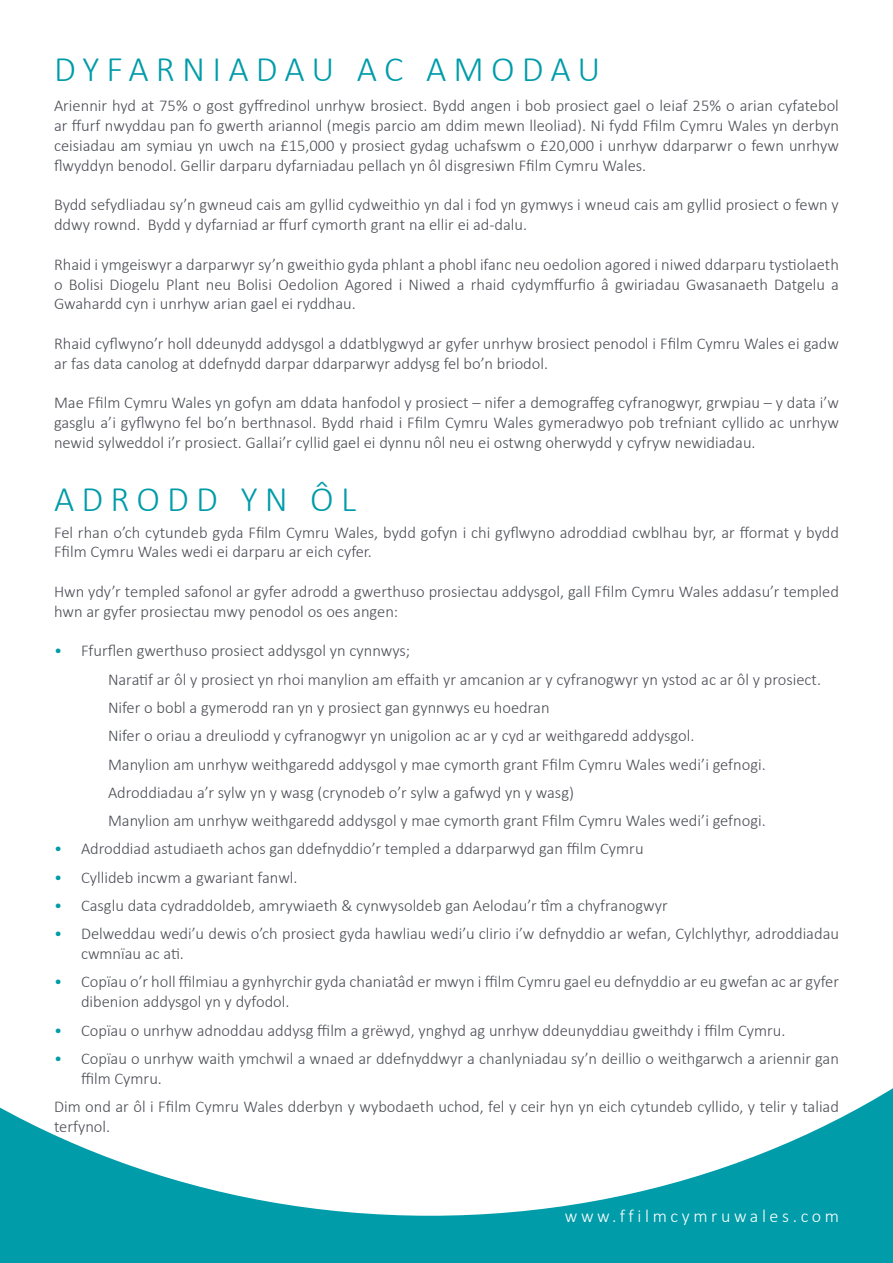
<style>
.page{position:relative;width:893px;height:1263px;background:#009ca9}
.page>*{position:absolute;margin:0;border:0;box-sizing:border-box;transform-origin:0 0}
.t1{font:300 36px "Calibri";letter-spacing:.2em;color:#009ca9}
.t2{font:300 18px "Calibri";letter-spacing:.2em;color:#fff}
.t3{font:300 16.5px/19.8px "Calibri";color:#4c4e55}
.s1{color:#009ca9}
</style>
<div class="page">
<div style="left:0;top:0;width:893px;height:1216px;background:#fff"></div>
<h1 class="t1" style="left:54px;top:47px;width:548px">DYFARNIADAU AC AMODAU</h1>
<p class="t3" style="left:54px;top:96px;width:786px;text-align:justify">Ariennir hyd at 75% o gost gyffredinol unrhyw brosiect. Bydd angen i bob prosiect gael o leiaf 25% o arian cyfatebol ar ffurf nwyddau pan fo gwerth ariannol (megis parcio am ddim mewn lleoliad). Ni fydd Ffilm Cymru Wales yn derbyn ceisiadau am symiau yn uwch na £15,000 y prosiect gydag uchafswm o £20,000 i unrhyw ddarparwr o fewn unrhyw flwyddyn benodol. Gellir darparu dyfarniadau pellach yn ôl disgresiwn Ffilm Cymru Wales.</p>
<p class="t3" style="left:54px;top:195px;width:786px">Bydd sefydliadau sy’n gwneud cais am gyllid cydweithio yn dal i fod yn gymwys i wneud cais am gyllid prosiect o fewn y ddwy rownd. Bydd y dyfarniad ar ffurf cymorth grant na ellir ei ad-dalu.</p>
<p class="t3" style="left:54px;top:254px;width:786px;text-align:justify">Rhaid i ymgeiswyr a darparwyr sy’n gweithio gyda phlant a phobl ifanc neu oedolion agored i niwed ddarparu tystiolaeth o Bolisi Diogelu Plant neu Bolisi Oedolion Agored i Niwed a rhaid cydymffurfio â gwiriadau Gwasanaeth Datgelu a Gwahardd cyn i unrhyw arian gael ei ryddhau.</p>
<p class="t3" style="left:54px;top:333px;width:786px">Rhaid cyflwyno’r holl ddeunydd addysgol a ddatblygwyd ar gyfer unrhyw brosiect penodol i Ffilm Cymru Wales ei gadw ar fas data canolog at ddefnydd darpar ddarparwyr addysg fel bo’n briodol.</p>
<p class="t3" style="left:54px;top:393px;width:786px;text-align:justify">Mae Ffilm Cymru Wales yn gofyn am ddata hanfodol y prosiect – nifer a demograffeg cyfranogwyr, grwpiau – y data i’w gasglu a’i gyflwyno fel bo’n berthnasol. Bydd rhaid i Ffilm Cymru Wales gymeradwyo pob trefniant cyllido ac unrhyw newid sylweddol i’r prosiect. Gallai’r cyllid gael ei dynnu nôl neu ei ostwng oherwydd y cyfryw newidiadau.</p>
<h1 class="t1" style="left:54px;top:476px;width:304px">ADRODD YN ÔL</h1>
<p class="t3" style="left:54px;top:522px;width:786px">Fel rhan o’ch cytundeb gyda Ffilm Cymru Wales, bydd gofyn i chi gyflwyno adroddiad cwblhau byr, ar fformat y bydd<br>Ffilm Cymru Wales wedi ei darparu ar eich cyfer.</p>
<p class="t3" style="left:54px;top:581px;width:786px">Hwn ydy’r templed safonol ar gyfer adrodd a gwerthuso prosiectau addysgol, gall Ffilm Cymru Wales addasu’r templed hwn ar gyfer prosiectau mwy penodol os oes angen:</p>
<p class="t3" style="left:108px;top:636px;width:715px;line-height:28.3px;text-indent:-54px"><span class="s1">•</span> Ffurflen gwerthuso prosiect addysgol yn cynnwys;<br>Naratif ar ôl y prosiect yn rhoi manylion am effaith yr amcanion ar y cyfranogwyr yn ystod ac ar ôl y prosiect.<br>Nifer o bobl a gymerodd ran yn y prosiect gan gynnwys eu hoedran<br>Nifer o oriau a dreuliodd y cyfranogwyr yn unigolion ac ar y cyd ar weithgaredd addysgol.<br>Manylion am unrhyw weithgaredd addysgol y mae cymorth grant Ffilm Cymru Wales wedi’i gefnogi.<br>Adroddiadau a’r sylw yn y wasg (crynodeb o’r sylw a gafwyd yn y wasg)<br>Manylion am unrhyw weithgaredd addysgol y mae cymorth grant Ffilm Cymru Wales wedi’i gefnogi.</p>
<p class="t3" style="left:54px;top:839px;width:591px"><span class="s1">•</span> Adroddiad astudiaeth achos gan ddefnyddio’r templed a ddarparwyd gan ffilm Cymru</p>
<p class="t3" style="left:54px;top:867px;width:245px"><span class="s1">•</span> Cyllideb incwm a gwariant fanwl.</p>
<p class="t3" style="left:54px;top:895px;width:615px"><span class="s1">•</span> Casglu data cydraddoldeb, amrywiaeth &amp; cynwysoldeb gan Aelodau’r tîm a chyfranogwyr</p>
<p class="t3" style="left:81px;top:924px;width:759px;text-indent:-27px"><span class="s1">•</span> Delweddau wedi’u dewis o’ch prosiect gyda hawliau wedi’u clirio i’w defnyddio ar wefan, Cylchlythyr, adroddiadau cwmnïau ac ati.</p>
<p class="t3" style="left:81px;top:972px;width:759px;text-indent:-27px"><span class="s1">•</span> Copïau o’r holl ffilmiau a gynhyrchir gyda chaniatâd er mwyn i ffilm Cymru gael eu defnyddio ar eu gwefan ac ar gyfer dibenion addysgol yn y dyfodol.</p>
<p class="t3" style="left:54px;top:1020px;width:733px"><span class="s1">•</span> Copïau o unrhyw adnoddau addysg ffilm a grëwyd, ynghyd ag unrhyw ddeunyddiau gweithdy i ffilm Cymru.</p>
<p class="t3" style="left:81px;top:1048px;width:759px;text-indent:-27px"><span class="s1">•</span> Copïau o unrhyw waith ymchwil a wnaed ar ddefnyddwyr a chanlyniadau sy’n deillio o weithgarwch a ariennir gan ffilm Cymru.</p>
<p class="t3" style="left:54px;top:1096px;width:786px">Dim ond ar ôl i Ffilm Cymru Wales dderbyn y wybodaeth uchod, fel y ceir hyn yn eich cytundeb cyllido, y telir y taliad terfynol.</p>
<p class="t2" style="left:565px;top:1205px;width:276px">www.ffilmcymruwales.com</p>
</div>
